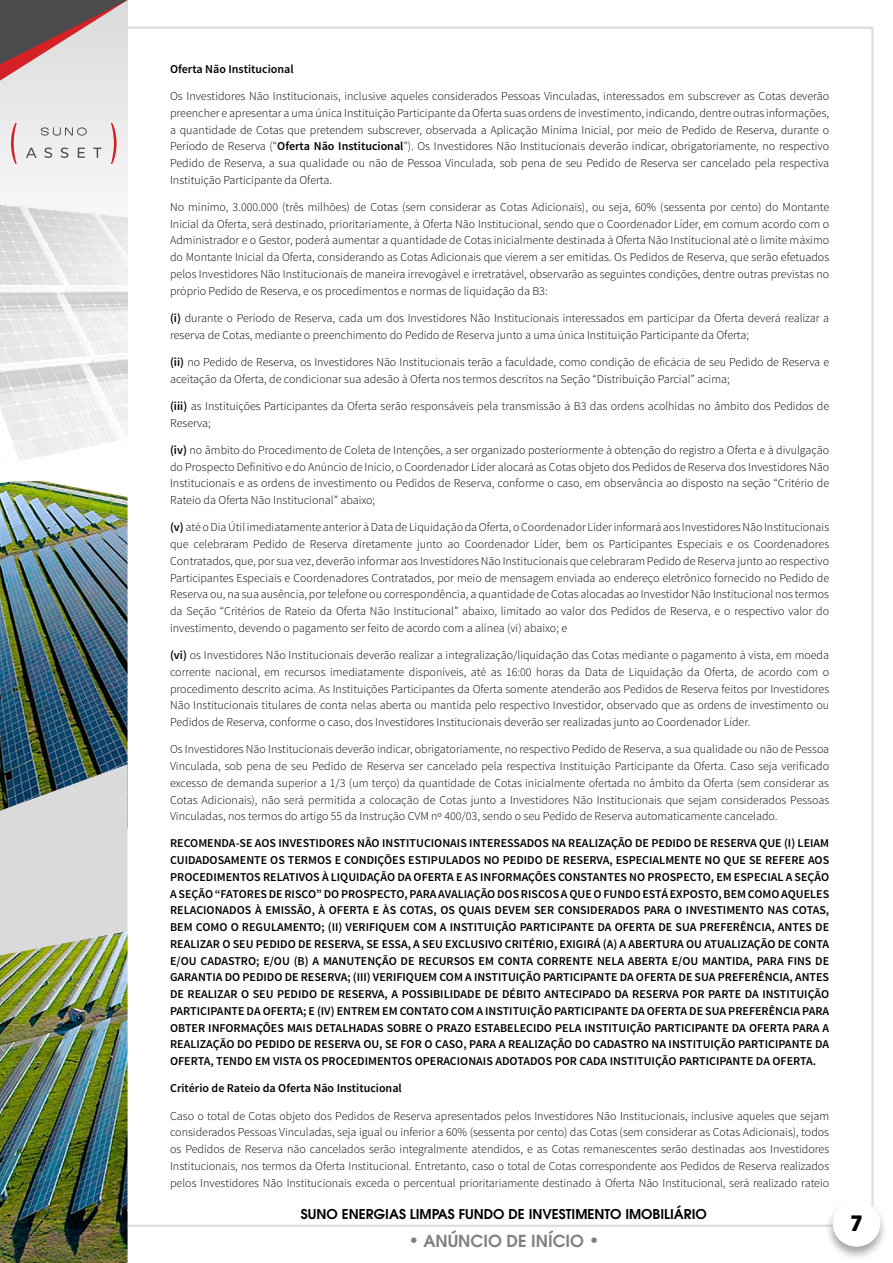
<style>
.page{position:relative;width:893px;height:1263px;background:#fff}
.page>*{position:absolute;margin:0;border:0;box-sizing:border-box;transform-origin:0 0}
.t1{font:700 21px "ITC Avant Garde Pro";color:#000}
.t2{font:600 16.5px "ITC Avant Garde Pro";color:#808080}
.t3{font:600 13.5px "ITC Avant Garde Pro";color:#000}
.t4{font:300 12px/16.8px "Source Sans Pro";color:#000;text-align:justify}
.t5{font:600 12px/16.8px "Source Sans Pro";color:#000;text-align:justify}
.s1{font-weight:600}
.s2{font-size:18px}
</style>
<div class="page">
<hr style="left:0;top:1225px;width:838px;height:2px;background:#ccc">
<hr style="left:60px;top:27px;width:812px;height:2px;background:#ccc">
<div style="left:0;top:0;width:128px;height:267px;background:#ededed"></div>
<img style="left:0;top:200px;width:128px;height:260px">
<img style="left:0;top:481px;width:128px;height:283px">
<img style="left:0;top:955px;width:128px;height:308px">
<svg style="left:0;top:0;width:128px;height:81px"></svg>
<svg style="left:11px;top:123px;width:6px;height:41px"></svg>
<svg style="left:111px;top:123px;width:6px;height:41px"></svg>
<svg style="left:41px;top:127px;width:46px;height:9px"></svg>
<svg style="left:26px;top:148px;width:76px;height:10px"></svg>
<svg style="left:0;top:764px;width:128px;height:191px;background:#c0c5c1"></svg>
<hr style="left:871px;top:27px;width:3px;height:1186px;background:#ccc">
<div style="left:825px;top:1199px;width:63px;height:62px;background:#4a4a4a;opacity:.5"></div>
<div style="left:833px;top:1200px;width:47px;height:47px;background:#fff;border-radius:50%"></div>
<p class="t5" style="left:170px;top:61px;width:125px">Oferta Não Institucional</p>
<p class="t4" style="left:170px;top:88px;width:661px">Os Investidores Não Institucionais, inclusive aqueles considerados Pessoas Vinculadas, interessados em subscrever as Cotas deverão preencher e apresentar a uma única Instituição Participante da Oferta suas ordens de investimento, indicando, dentre outras informações, a quantidade de Cotas que pretendem subscrever, observada a Aplicação Mínima Inicial, por meio de Pedido de Reserva, durante o Período de Reserva (“<span class="s1">Oferta Não Institucional</span>”). Os Investidores Não Institucionais deverão indicar, obrigatoriamente, no respectivo Pedido de Reserva, a sua qualidade ou não de Pessoa Vinculada, sob pena de seu Pedido de Reserva ser cancelado pela respectiva Instituição Participante da Oferta.</p>
<p class="t4" style="left:170px;top:199px;width:661px">No mínimo, 3.000.000 (três milhões) de Cotas (sem considerar as Cotas Adicionais), ou seja, 60% (sessenta por cento) do Montante Inicial da Oferta, será destinado, prioritariamente, à Oferta Não Institucional, sendo que o Coordenador Líder, em comum acordo com o Administrador e o Gestor, poderá aumentar a quantidade de Cotas inicialmente destinada à Oferta Não Institucional até o limite máximo do Montante Inicial da Oferta, considerando as Cotas Adicionais que vierem a ser emitidas. Os Pedidos de Reserva, que serão efetuados pelos Investidores Não Institucionais de maneira irrevogável e irretratável, observarão as seguintes condições, dentre outras previstas no próprio Pedido de Reserva, e os procedimentos e normas de liquidação da B3:</p>
<p class="t4" style="left:170px;top:310px;width:661px"><span class="s1">(i)</span> durante o Período de Reserva, cada um dos Investidores Não Institucionais interessados em participar da Oferta deverá realizar a reserva de Cotas, mediante o preenchimento do Pedido de Reserva junto a uma única Instituição Participante da Oferta;</p>
<p class="t4" style="left:170px;top:354px;width:661px"><span class="s1">(ii)</span> no Pedido de Reserva, os Investidores Não Institucionais terão a faculdade, como condição de eficácia de seu Pedido de Reserva e aceitação da Oferta, de condicionar sua adesão à Oferta nos termos descritos na Seção “Distribuição Parcial” acima;</p>
<p class="t4" style="left:170px;top:398px;width:661px"><span class="s1">(iii)</span> as Instituições Participantes da Oferta serão responsáveis pela transmissão à B3 das ordens acolhidas no âmbito dos Pedidos de<br>Reserva;</p>
<p class="t4" style="left:170px;top:442px;width:661px"><span class="s1">(iv)</span> no âmbito do Procedimento de Coleta de Intenções, a ser organizado posteriormente à obtenção do registro a Oferta e à divulgação do Prospecto Definitivo e do Anúncio de Início, o Coordenador Líder alocará as Cotas objeto dos Pedidos de Reserva dos Investidores Não Institucionais e as ordens de investimento ou Pedidos de Reserva, conforme o caso, em observância ao disposto na seção “Critério de Rateio da Oferta Não Institucional” abaixo;</p>
<p class="t4" style="left:170px;top:519px;width:661px"><span class="s1">(v)</span> até o Dia Útil imediatamente anterior à Data de Liquidação da Oferta, o Coordenador Líder informará aos Investidores Não Institucionais que celebraram Pedido de Reserva diretamente junto ao Coordenador Líder, bem os Participantes Especiais e os Coordenadores Contratados, que, por sua vez, deverão informar aos Investidores Não Institucionais que celebraram Pedido de Reserva junto ao respectivo Participantes Especiais e Coordenadores Contratados, por meio de mensagem enviada ao endereço eletrônico fornecido no Pedido de Reserva ou, na sua ausência, por telefone ou correspondência, a quantidade de Cotas alocadas ao Investidor Não Institucional nos termos da Seção “Critérios de Rateio da Oferta Não Institucional” abaixo, limitado ao valor dos Pedidos de Reserva, e o respectivo valor do investimento, devendo o pagamento ser feito de acordo com a alínea (vi) abaixo; e</p>
<p class="t4" style="left:170px;top:647px;width:661px"><span class="s1">(vi)</span> os Investidores Não Institucionais deverão realizar a integralização/liquidação das Cotas mediante o pagamento à vista, em moeda corrente nacional, em recursos imediatamente disponíveis, até as 16:00 horas da Data de Liquidação da Oferta, de acordo com o procedimento descrito acima. As Instituições Participantes da Oferta somente atenderão aos Pedidos de Reserva feitos por Investidores Não Institucionais titulares de conta nelas aberta ou mantida pelo respectivo Investidor, observado que as ordens de investimento ou Pedidos de Reserva, conforme o caso, dos Investidores Institucionais deverão ser realizadas junto ao Coordenador Líder.</p>
<p class="t4" style="left:170px;top:741px;width:661px">Os Investidores Não Institucionais deverão indicar, obrigatoriamente, no respectivo Pedido de Reserva, a sua qualidade ou não de Pessoa Vinculada, sob pena de seu Pedido de Reserva ser cancelado pela respectiva Instituição Participante da Oferta. Caso seja verificado excesso de demanda superior a 1/3 (um terço) da quantidade de Cotas inicialmente ofertada no âmbito da Oferta (sem considerar as Cotas Adicionais), não será permitida a colocação de Cotas junto a Investidores Não Institucionais que sejam considerados Pessoas Vinculadas, nos termos do artigo 55 da Instrução CVM nº 400/03, sendo o seu Pedido de Reserva automaticamente cancelado.</p>
<p class="t5" style="left:170px;top:835px;width:661px">RECOMENDA-SE AOS INVESTIDORES NÃO INSTITUCIONAIS INTERESSADOS NA REALIZAÇÃO DE PEDIDO DE RESERVA QUE (I) LEIAM CUIDADOSAMENTE OS TERMOS E CONDIÇÕES ESTIPULADOS NO PEDIDO DE RESERVA, ESPECIALMENTE NO QUE SE REFERE AOS PROCEDIMENTOS RELATIVOS À LIQUIDAÇÃO DA OFERTA E AS INFORMAÇÕES CONSTANTES NO PROSPECTO, EM ESPECIAL A SEÇÃO A SEÇÃO “FATORES DE RISCO” DO PROSPECTO, PARA AVALIAÇÃO DOS RISCOS A QUE O FUNDO ESTÁ EXPOSTO, BEM COMO AQUELES RELACIONADOS À EMISSÃO, À OFERTA E ÀS COTAS, OS QUAIS DEVEM SER CONSIDERADOS PARA O INVESTIMENTO NAS COTAS, BEM COMO O REGULAMENTO; (II) VERIFIQUEM COM A INSTITUIÇÃO PARTICIPANTE DA OFERTA DE SUA PREFERÊNCIA, ANTES DE REALIZAR O SEU PEDIDO DE RESERVA, SE ESSA, A SEU EXCLUSIVO CRITÉRIO, EXIGIRÁ (A) A ABERTURA OU ATUALIZAÇÃO DE CONTA E/OU CADASTRO; E/OU (B) A MANUTENÇÃO DE RECURSOS EM CONTA CORRENTE NELA ABERTA E/OU MANTIDA, PARA FINS DE GARANTIA DO PEDIDO DE RESERVA; (III) VERIFIQUEM COM A INSTITUIÇÃO PARTICIPANTE DA OFERTA DE SUA PREFERÊNCIA, ANTES DE REALIZAR O SEU PEDIDO DE RESERVA, A POSSIBILIDADE DE DÉBITO ANTECIPADO DA RESERVA POR PARTE DA INSTITUIÇÃO PARTICIPANTE DA OFERTA; E (IV) ENTREM EM CONTATO COM A INSTITUIÇÃO PARTICIPANTE DA OFERTA DE SUA PREFERÊNCIA PARA OBTER INFORMAÇÕES MAIS DETALHADAS SOBRE O PRAZO ESTABELECIDO PELA INSTITUIÇÃO PARTICIPANTE DA OFERTA PARA A REALIZAÇÃO DO PEDIDO DE RESERVA OU, SE FOR O CASO, PARA A REALIZAÇÃO DO CADASTRO NA INSTITUIÇÃO PARTICIPANTE DA OFERTA, TENDO EM VISTA OS PROCEDIMENTOS OPERACIONAIS ADOTADOS POR CADA INSTITUIÇÃO PARTICIPANTE DA OFERTA.</p>
<p class="t5" style="left:170px;top:1080px;width:233px">Critério de Rateio da Oferta Não Institucional</p>
<p class="t4" style="left:170px;top:1107px;width:661px">Caso o total de Cotas objeto dos Pedidos de Reserva apresentados pelos Investidores Não Institucionais, inclusive aqueles que sejam considerados Pessoas Vinculadas, seja igual ou inferior a 60% (sessenta por cento) das Cotas (sem considerar as Cotas Adicionais), todos os Pedidos de Reserva não cancelados serão integralmente atendidos, e as Cotas remanescentes serão destinadas aos Investidores Institucionais, nos termos da Oferta Institucional. Entretanto, caso o total de Cotas correspondente aos Pedidos de Reserva realizados pelos Investidores Não Institucionais exceda o percentual prioritariamente destinado à Oferta Não Institucional, será realizado rateio</p>
<p class="t3" style="left:301px;top:1205px;width:407px">SUNO ENERGIAS LIMPAS FUNDO DE INVESTIMENTO IMOBILIÁRIO</p>
<h2 class="t2" style="left:408px;top:1230px;width:193px"><span class="s2">•</span> ANÚNCIO DE INÍCIO <span class="s2">•</span></h2>
<h1 class="t1" style="left:850px;top:1209px;width:14px">7</h1>
</div>
